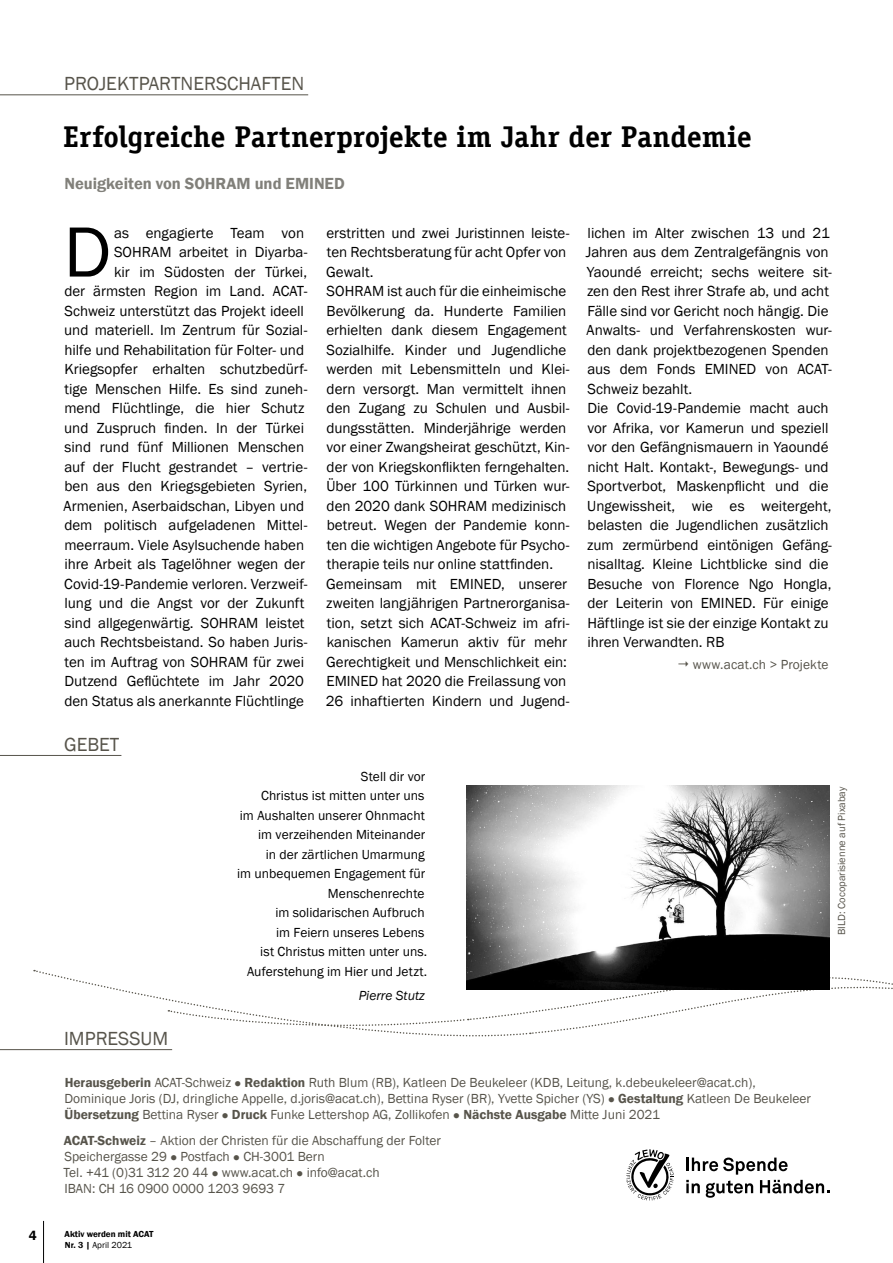
<style>
.page{position:relative;width:893px;height:1263px;background:#fff}
.page>*{position:absolute;margin:0;border:0;box-sizing:border-box;transform-origin:0 0}
.DE-news_Lauftext_mit{font:73.5px "Franklin Gothic";color:#000}
.DE-news_Titel_klein{font:700 30px "Officina Serif LT";letter-spacing:-.005em;color:#000}
.ALLG-DE-Rubriken_lin{font:19.5px "Franklin Gothic";color:#57544b}
.DE-news_Lead_klein{font:600 16.5px "Franklin Gothic";color:#81807a}
.DE-news_Lauftext{font:15px/19.5px "Franklin Gothic";color:#000}
.DE-news_Lauftext_mit-2{font:15px/19.5px "Franklin Gothic";color:#000}
.ALLG-DE-Impressum{font:13.5px/16.2px "Franklin Gothic";color:#57544b}
.DE-news_Gebet_Zitat{font:13.5px/19.5px "Franklin Gothic";letter-spacing:.005em;color:#000;text-align:right}
.ALLG-FR-Impressum{font:13.5px "Franklin Gothic";color:#57544b}
.DE-news_Detailinfos{font:13.5px "Franklin Gothic";letter-spacing:.005em;color:#57544b}
.DE-news_Gebet_Quelle{font:italic 13.5px "Franklin Gothic";color:#000}
.t1{font:600 13.5px "Franklin Gothic";color:#000}
.ALLG-DE-Copyright{font:10.5px "Franklin Gothic";color:#57544b}
.t2{font:600 9px/10.8px "Franklin Gothic";color:#000}
.s1{font-weight:600}
.s2{font-weight:400}
</style>
<div class="page">
<hr style="left:43px;top:1221px;width:1px;height:42px;background:#000">
<hr style="left:0;top:1049px;width:172px;height:1px;background:#57544b">
<svg style="left:626px;top:1149px;width:48px;height:51px"></svg>
<svg style="left:686px;top:1157px;width:102px;height:17px"></svg>
<svg style="left:686px;top:1180px;width:14px;height:13px"></svg>
<svg style="left:706px;top:1180px;width:47px;height:18px"></svg>
<svg style="left:760px;top:1180px;width:69px;height:14px"></svg>
<hr style="left:0;top:94px;width:308px;height:1px;background:#57544b">
<hr style="left:0;top:755px;width:121px;height:1px;background:#57544b">
<svg style="left:34px;top:956px;width:859px;height:81px"></svg>
<img style="left:467px;top:786px;width:363px;height:204px">
<p class="ALLG-DE-Rubriken_lin" style="left:64px;top:72px;width:242px">PROJEKTPARTNERSCHAFTEN</p>
<p class="DE-news_Titel_klein" style="left:63px;top:118px;width:690px">Erfolgreiche Partnerprojekte im Jahr der Pandemie</p>
<p class="DE-news_Lead_klein" style="left:64px;top:174px;width:282px">Neuigkeiten von SOHRAM und EMINED</p>
<p class="DE-news_Lauftext_mit" style="left:64px;top:206px;width:49px">D</p>
<p class="DE-news_Lauftext_mit-2" style="left:64px;top:223px;width:245px;text-align:right">as engagierte Team von SOHRAM arbeitet in Diyarba-<br>kir im Südosten der Türkei,<br>der ärmsten Region im Land. ACAT-Schweiz unterstützt das Projekt ideell und materiell. Im Zentrum für Sozial&shy;hilfe und Rehabilitation für Folter- und Kriegsopfer erhalten schutzbedürf&shy;tige Menschen Hilfe. Es sind zuneh&shy;mend Flüchtlinge, die hier Schutz und Zuspruch finden. In der Türkei sind rund fünf Millionen Menschen auf der Flucht gestrandet – vertrie&shy;ben aus den Kriegsgebieten Syrien, Armenien, Aserbaidschan, Libyen und dem politisch aufgeladenen Mittel&shy;meerraum. Viele Asylsuchende haben ihre Arbeit als Tagelöhner wegen der Covid-19-Pandemie verloren. Verzweif&shy;lung und die Angst vor der Zukunft sind allgegenwärtig. SOHRAM leistet auch Rechtsbeistand. So haben Juris&shy;ten im Auftrag von SOHRAM für zwei Dutzend Geflüchtete im Jahr 2020 den Status als anerkannte Flüchtlinge</p>
<p class="ALLG-DE-Rubriken_lin" style="left:64px;top:732px;width:57px">GEBET</p>
<p class="DE-news_Lauftext_mit-2" style="left:326px;top:223px;width:245px">erstritten und zwei Juristinnen leiste&shy;ten Rechtsberatung für acht Opfer von<br>Gewalt.</p>
<p class="DE-news_Lauftext" style="left:326px;top:282px;width:245px">SOHRAM ist auch für die einheimische Bevölkerung da. Hunderte Familien erhielten dank diesem Engagement Sozialhilfe. Kinder und Jugendliche werden mit Lebensmitteln und Klei&shy;dern versorgt. Man vermittelt ihnen den Zugang zu Schulen und Ausbil&shy;dungsstätten. Minderjährige werden vor einer Zwangsheirat geschützt, Kin&shy;der von Kriegskonflikten ferngehalten.<br>Über 100 Türkinnen und Türken wur&shy;den 2020 dank SOHRAM medizinisch betreut. Wegen der Pandemie konn&shy;ten die wichtigen Angebote für Psycho&shy;therapie teils nur online stattfinden.</p>
<p class="DE-news_Lauftext" style="left:326px;top:574px;width:245px">Gemeinsam mit EMINED, unserer zweiten langjährigen Partnerorganisa&shy;tion, setzt sich ACAT-Schweiz im afri&shy;kanischen Kamerun aktiv für mehr Gerechtigkeit und Menschlichkeit ein:<br>EMINED hat 2020 die Freilassung von 26 inhaftierten Kindern und Jugend-</p>
<p class="DE-news_Gebet_Zitat" style="left:361px;top:767px;width:66px">Stell dir vor</p>
<p class="DE-news_Gebet_Zitat" style="left:261px;top:786px;width:165px">Christus ist mitten unter uns</p>
<p class="DE-news_Gebet_Zitat" style="left:240px;top:806px;width:186px">im Aushalten unserer Ohnmacht</p>
<p class="DE-news_Gebet_Zitat" style="left:258px;top:825px;width:169px">im verzeihenden Miteinander</p>
<p class="DE-news_Gebet_Zitat" style="left:266px;top:845px;width:161px">in der zärtlichen Umarmung</p>
<p class="DE-news_Gebet_Zitat" style="left:237px;top:864px;width:190px">im unbequemen Engagement für<br>Menschenrechte</p>
<p class="DE-news_Gebet_Zitat" style="left:275px;top:903px;width:151px">im solidarischen Aufbruch</p>
<p class="DE-news_Gebet_Zitat" style="left:276px;top:923px;width:150px">im Feiern unseres Lebens</p>
<p class="DE-news_Gebet_Zitat" style="left:260px;top:942px;width:168px">ist Christus mitten unter uns.</p>
<p class="DE-news_Gebet_Zitat" style="left:247px;top:962px;width:182px">Auferstehung im Hier und Jetzt.</p>
<p class="DE-news_Gebet_Quelle" style="left:359px;top:987px;width:68px">Pierre Stutz</p>
<p class="DE-news_Lauftext" style="left:586px;top:223px;width:248px">lichen im Alter zwischen 13 und 21<br>Jahren aus dem Zentralgefängnis von Yaoundé erreicht; sechs weitere sit&shy;zen den Rest ihrer Strafe ab, und acht Fälle sind vor Gericht noch hängig. Die Anwalts- und Verfahrenskosten wur&shy;den dank projektbezogenen Spenden aus dem Fonds EMINED von ACAT-Schweiz bezahlt.</p>
<p class="DE-news_Lauftext" style="left:587px;top:399px;width:246px">Die Covid-19-Pandemie macht auch vor Afrika, vor Kamerun und speziell vor den Gefängnismauern in Yaoundé nicht Halt. Kontakt-, Bewegungs- und Sportverbot, Maskenpflicht und die Ungewissheit, wie es weitergeht, belasten die Jugendlichen zusätzlich zum zermürbend eintönigen Gefäng&shy;nisalltag. Kleine Lichtblicke sind die Besuche von Florence Ngo Hongla, der Leiterin von EMINED. Für einige Häftlinge ist sie der einzige Kontakt zu ihren Verwandten. RB</p>
<p class="DE-news_Detailinfos" style="left:693px;top:656px;width:137px">www.acat.ch &gt; Projekte</p>
<p class="ALLG-DE-Copyright" style="left:835px;top:935px;width:149px;rotate:-90deg">BILD: Cocoparisienne auf Pixabay</p>
<p class="ALLG-DE-Rubriken_lin" style="left:64px;top:1026px;width:106px">IMPRESSUM</p>
<p class="ALLG-DE-Impressum" style="left:64px;top:1074px;width:748px"><span class="s1">Herausgeberin</span> ACAT-Schweiz ● <span class="s1">Redaktion</span> Ruth Blum (RB), Katleen De Beukeleer (KDB, Leitung, k.debeukeleer@acat.ch),<br>Dominique Joris (DJ, dringliche Appelle, d.joris@acat.ch), Bettina Ryser (BR), Yvette Spicher (YS) ● <span class="s1">Gestaltung</span> Katleen De Beukeleer<br><span class="s1">Übersetzung</span> Bettina Ryser ● <span class="s1">Druck</span> Funke Lettershop AG, Zollikofen ● <span class="s1">Nächste Ausgabe</span> Mitte Juni 2021</p>
<p class="ALLG-FR-Impressum" style="left:64px;top:1132px;width:378px"><span class="s1">ACAT-Schweiz</span> – Aktion der Christen für die Abschaffung der Folter</p>
<p class="ALLG-FR-Impressum" style="left:64px;top:1148px;width:262px">Speichergasse 29 ● Postfach ● CH-3001 Bern</p>
<p class="ALLG-FR-Impressum" style="left:64px;top:1164px;width:318px">Tel. +41 (0)31 312 20 44 ● www.acat.ch ● info@acat.ch</p>
<p class="ALLG-FR-Impressum" style="left:64px;top:1180px;width:222px">IBAN: CH 16 0900 0000 1203 9693 7</p>
<p class="t1" style="left:29px;top:1227px;width:9px">4</p>
<p class="t2" style="left:65px;top:1229px;width:90px">Aktiv werden mit ACAT<br>Nr. 3 | <span class="s2">April 2021</span></p>
</div>
